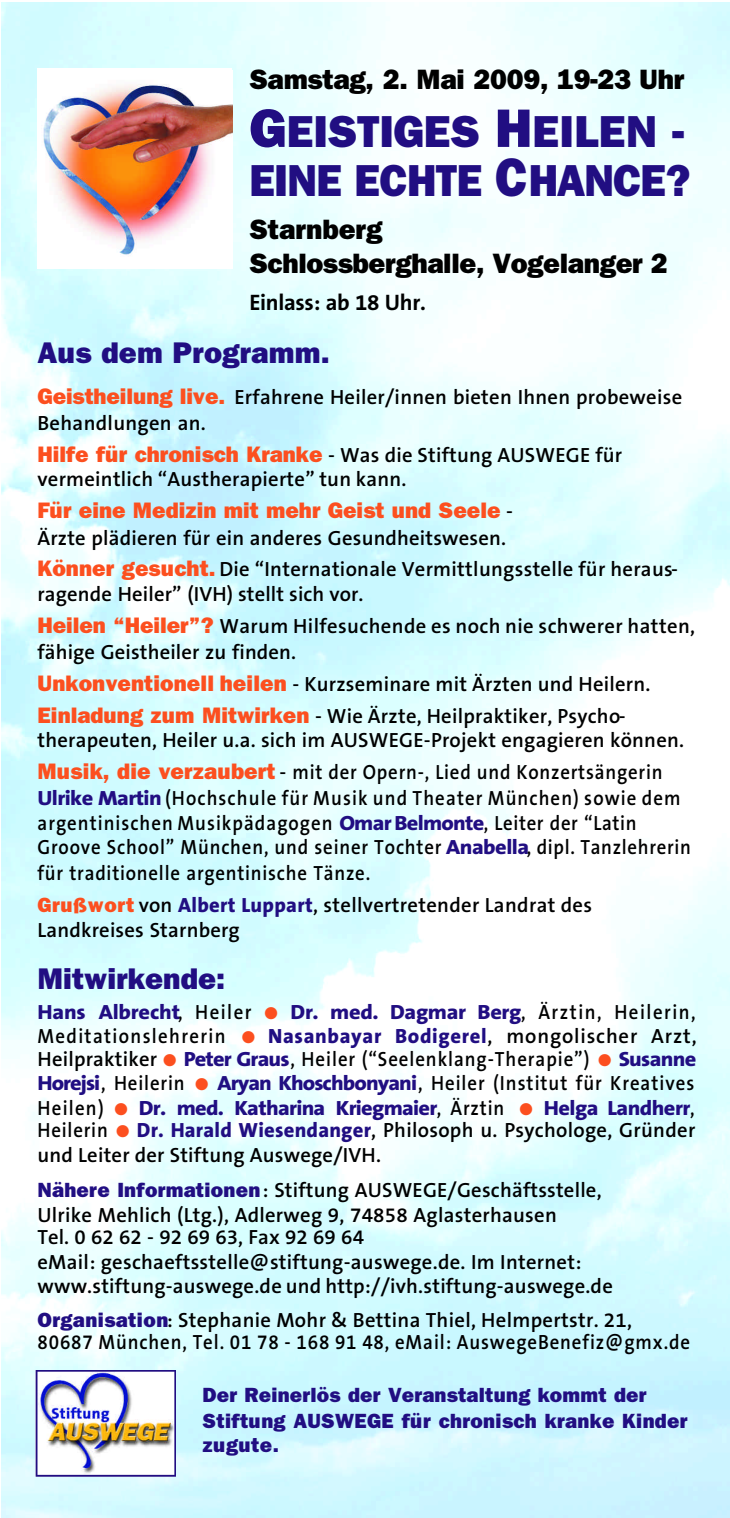
<style>
.page{position:relative;width:730px;height:1518px;background:#fff}
.page>*{position:absolute;margin:0;border:0;box-sizing:border-box;transform-origin:0 0}
.t1{font:800 45px/48.8px "Franklin Gothic";letter-spacing:-.01em;color:#210e82}
.t2{font:800 30px "Franklin Gothic";letter-spacing:.005em;color:#210e82}
.t3{font:800 28px/33.8px "Franklin Gothic";letter-spacing:-.015em;color:#000}
.t4{font:800 22.5px "Franklin Gothic";color:#fc4f1f}
.t5{font:700 22.5px "The Sans B7";letter-spacing:-.015em;color:#000}
.t6{font:600 20.5px/32px "The Sans B6";letter-spacing:.015em;color:#000}
.t7{font:600 20.5px/23.5px "The Sans B6";letter-spacing:.015em;color:#000;text-align:justify;scale:.91 1}
.t8{font:600 20.5px/25px "The Sans B6";letter-spacing:.045em;color:#000;scale:.91 1}
.t9{font:600 20.5px/22.5px "The Sans B6";letter-spacing:.045em;color:#000}
.t10{font:800 20.5px "The Sans B8";letter-spacing:-.025em;color:#210e82;scale:1.08 1}
.t11{font:800 20.5px/25.2px "Franklin Gothic";letter-spacing:.015em;color:#210e82}
.s1{font-size:54.5px}
.s2{font-family:"Franklin Gothic";font-weight:800;font-size:22.5px;color:#fc4f1f}
.s3{font-family:"The Sans B6";font-weight:600;font-size:20.5px;color:#000}
.s4{font-family:"The Sans B8";font-weight:800;color:#210e82}
.s5{font-family:"Franklin Gothic";font-weight:800;color:#fc4f1f}
.s6{font-family:"The Sans B6";font-weight:600;color:#000}
.s7{color:#fc4f1f}
.s8{font-family:"Franklin Gothic";font-weight:800;color:#210e82}
</style>
<div class="page">
<img style="left:2px;top:2px;width:728px;height:1516px">
<img style="left:38px;top:70px;width:194px;height:199px">
<img style="left:36px;top:1369px;width:140px;height:107px">
<h3 class="t3" style="left:249px;top:62px;width:437px">Samstag, 2. Mai 2009, 19-23 Uhr</h3>
<h1 class="t1" style="left:249px;top:107px;width:443px"><span class="s1">G</span>EISTIGES <span class="s1">H</span>EILEN -<br>EINE ECHTE <span class="s1">C</span>HANCE?</h1>
<h3 class="t3" style="left:249px;top:212px;width:420px">Starnberg<br>Schlossberghalle, Vogelanger 2</h3>
<p class="t5" style="left:249px;top:291px;width:178px">Einlass: ab 18 Uhr.</p>
<h2 class="t2" style="left:38px;top:335px;width:294px">Aus dem Programm.</h2>
<p class="t6" style="left:38px;top:384px;width:646px;line-height:26.2px"><span class="s2">Geistheilung live.</span> Erfahrene Heiler/innen bieten Ihnen probeweise<br>Behandlungen an.</p>
<p class="t6" style="left:38px;top:443px;width:586px;line-height:24.5px"><span class="s2">Hilfe für chronisch Kranke</span> - Was die Stiftung AUSWEGE für vermeintlich “Austherapierte” tun kann.</p>
<p class="t4" style="left:38px;top:497px;width:477px">Für eine Medizin mit mehr Geist und Seele <span class="s3">-</span></p>
<p class="t6" style="left:38px;top:522px;width:642px">Ärzte plädieren für ein anderes Gesundheitswesen.<br><span class="s2">Könner gesucht.</span> Die “Internationale Vermittlungsstelle für heraus-</p>
<p class="t6" style="left:38px;top:578px;width:659px">ragende Heiler” (IVH) stellt sich vor.<br><span class="s2">Heilen “Heiler”?</span> Warum Hilfesuchende es noch nie schwerer hatten,</p>
<p class="t6" style="left:38px;top:637px;width:614px">fähige Geistheiler zu finden.<br><span class="s2">Unkonventionell heilen</span> - Kurzseminare mit Ärzten und Heilern.<br><span class="s2">Einladung zum Mitwirken</span> - Wie Ärzte, Heilpraktiker, Psycho-</p>
<p class="t6" style="left:38px;top:725px;width:648px">therapeuten, Heiler u.a. sich im AUSWEGE-Projekt engagieren können.<br><span class="s2">Musik, die verzaubert</span> - mit der Opern-, Lied und Konzertsängerin</p>
<p class="t8" style="left:37px;top:786px;width:720px"><span class="s4">Ulrike Martin</span>(Hochschule für Musik und Theater München) sowie dem argentinischen Musikpädagogen <span class="s4">Omar Belmonte</span>, Leiter der “Latin Groove School” München, und seiner Tochter <span class="s4">Anabella</span>, dipl. Tanzlehrerin für traditionelle argentinische Tänze.</p>
<p class="t6" style="left:38px;top:893px;width:556px;line-height:24.5px"><span class="s5">Grußwort</span> von <span class="s4">Albert Luppart</span>, stellvertretender Landrat des<br>Landkreises Starnberg</p>
<h2 class="t2" style="left:38px;top:961px;width:189px">Mitwirkende:</h2>
<p class="t10" style="left:38px;top:1001px;width:611px">Hans Albrecht<span class="s6">, Heiler</span> <span class="s7">●</span> Dr. med. Dagmar Berg<span class="s6">, Ärztin, Heilerin,</span></p>
<p class="t7" style="left:37px;top:1025px;width:726px">Meditationslehrerin <span class="s7">●</span> <span class="s4">Nasanbayar Bodigerel</span>, mongolischer Arzt, Heilpraktiker <span class="s7">●</span> <span class="s4">Peter Graus</span>, Heiler (“Seelenklang-Therapie”) <span class="s7">●</span> <span class="s4">Susanne Horejsi</span>, Heilerin <span class="s7">●</span> <span class="s4">Aryan Khoschbonyani</span>, Heiler (Institut für Kreatives</p>
<p class="t10" style="left:37px;top:1097px;width:610px"><span class="s6">Heilen)</span> <span class="s7">●</span> Dr. med. Katharina Kriegmaier<span class="s6">, Ärztin</span> <span class="s7">●</span> Helga Landherr<span class="s6">,</span></p>
<p class="t7" style="left:37px;top:1118px;width:724px;line-height:24.5px">Heilerin <span class="s7">●</span> <span class="s4">Dr. Harald Wiesendanger</span>, Philosoph u. Psychologe, Gründer und Leiter der Stiftung Auswege/IVH.</p>
<p class="t6" style="left:38px;top:1179px;width:577px;line-height:24px"><span class="s8">Nähere Informationen</span>: Stiftung AUSWEGE/Geschäftsstelle, Ulrike Mehlich (Ltg.), Adlerweg 9, 74858 Aglasterhausen<br>Tel. 0 62 62 - 92 69 63, Fax 92 69 64<br>eMail: geschaeftsstelle@stiftung-auswege.de. Im Internet: www.stiftung-auswege.de und http://ivh.stiftung-auswege.de</p>
<p class="t9" style="left:38px;top:1309px;width:654px"><span class="s8">Organisation</span>: Stephanie Mohr &amp; Bettina Thiel, Helmpertstr. 21,<br>80687 München, Tel. 01 78 - 168 91 48, eMail: AuswegeBenefiz@gmx.de</p>
<p class="t11" style="left:202px;top:1382px;width:487px">Der Reinerlös der Veranstaltung kommt der<br>Stiftung AUSWEGE für chronisch kranke Kinder zugute.</p>
</div>
